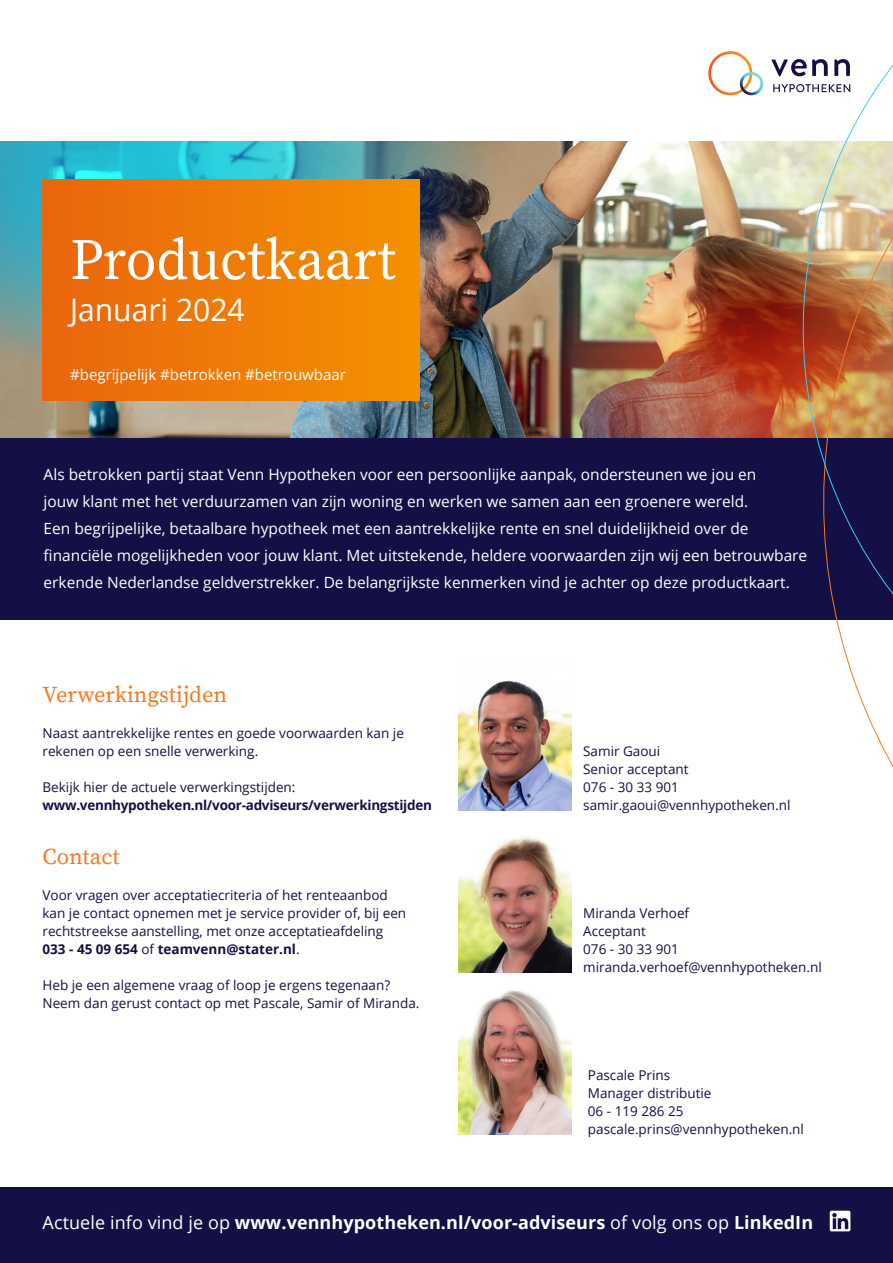
<style>
.page{position:relative;width:893px;height:1263px;background:#fff}
.page>*{position:absolute;margin:0;border:0;box-sizing:border-box;transform-origin:0 0}
.t1{font:58.2px "Source Serif Pro";color:#fff;scale:.96 1}
.t2{font:31.2px "Open Sans";color:#fff;scale:.96 1}
.t3{font:22.5px "Source Serif Pro";color:#f47921}
.t4{font:700 18px "Open Sans";letter-spacing:.005em;color:#fff}
.t5{font:15.45px/27px "Open Sans";color:#fff}
.t6{font:15px "Open Sans";color:#fff}
.t7{font:13.5px/18px "Open Sans";color:#141045}
.t8{font:700 13.5px "Open Sans";letter-spacing:-.02em;color:#141045}
.t9{font:700 13.5px "Open Sans";color:#141045}
.s1{font-weight:400}
</style>
<div class="page">
<img style="left:0;top:141px;width:747px;height:298px">
<img style="left:509px;top:248px;width:238px;height:191px">
<img style="left:0;top:141px;width:500px;height:232px">
<div style="left:43px;top:179px;width:377px;height:221px;background:linear-gradient(to right,#ea650d,#f39200)"></div>
<svg style="left:708px;top:51px;width:39px;height:44px"></svg>
<div style="left:0;top:439px;width:893px;height:181px;background:#141045"></div>
<img style="left:747px;top:59px;width:146px;height:708px">
<div style="left:0;top:1187px;width:893px;height:76px;background:#141045"></div>
<img style="left:458px;top:836px;width:113px;height:136px">
<svg style="left:830px;top:1211px;width:20px;height:20px"></svg>
<img style="left:458px;top:990px;width:113px;height:145px">
<img style="left:458px;top:680px;width:113px;height:130px">
<p class="t1" style="left:70px;top:226px;width:341px">Productkaart</p>
<p class="t2" style="left:70px;top:288px;width:183px">Januari 2024</p>
<p class="t6" style="left:70px;top:364px;width:277px">#begrijpelijk #betrokken #betrouwbaar</p>
<p class="t5" style="left:44px;top:460px;width:765px">Als betrokken partij staat Venn Hypotheken voor een persoonlijke aanpak, ondersteunen we jou en<br>jouw klant met het verduurzamen van zijn woning en werken we samen aan een groenere wereld.<br>Een begrijpelijke, betaalbare hypotheek met een aantrekkelijke rente en snel duidelijkheid over de financiële mogelijkheden voor jouw klant. Met uitstekende, heldere voorwaarden zijn wij een betrouwbare erkende Nederlandse geldverstrekker. De belangrijkste kenmerken vind je achter op deze productkaart.</p>
<p class="t3" style="left:43px;top:681px;width:186px">Verwerkingstijden</p>
<p class="t7" style="left:43px;top:724px;width:363px">Naast aantrekkelijke rentes en goede voorwaarden kan je rekenen op een snelle verwerking.</p>
<p class="t7" style="left:43px;top:778px;width:254px">Bekijk hier de actuele verwerkingstijden:</p>
<p class="t8" style="left:43px;top:796px;width:391px">www.vennhypotheken.nl/voor-adviseurs/verwerkingstijden</p>
<p class="t3" style="left:43px;top:843px;width:79px">Contact</p>
<p class="t7" style="left:43px;top:886px;width:365px">Voor vragen over acceptatiecriteria of het renteaanbod kan je contact opnemen met je service provider of, bij een rechtstreekse aanstelling, met onze acceptatieafdeling</p>
<p class="t9" style="left:43px;top:940px;width:259px">033 - 45 09 654 <span class="s1">of</span> teamvenn@stater.nl<span class="s1">.</span></p>
<p class="t7" style="left:43px;top:976px;width:349px">Heb je een algemene vraag of loop je ergens tegenaan?</p>
<p class="t7" style="left:43px;top:994px;width:378px">Neem dan gerust contact op met Pascale, Samir of Miranda.</p>
<p class="t7" style="left:583px;top:742px;width:79px">Samir Gaoui</p>
<p class="t7" style="left:583px;top:760px;width:107px">Senior acceptant</p>
<p class="t7" style="left:583px;top:778px;width:97px">076 - 30 33 901</p>
<p class="t7" style="left:583px;top:796px;width:209px">samir.gaoui@vennhypotheken.nl</p>
<p class="t7" style="left:583px;top:904px;width:107px">Miranda Verhoef</p>
<p class="t7" style="left:583px;top:922px;width:64px">Acceptant</p>
<p class="t7" style="left:583px;top:940px;width:97px">076 - 30 33 901</p>
<p class="t7" style="left:583px;top:958px;width:240px">miranda.verhoef@vennhypotheken.nl</p>
<p class="t7" style="left:588px;top:1066px;width:84px">Pascale Prins</p>
<p class="t7" style="left:588px;top:1084px;width:125px">Manager distributie</p>
<p class="t7" style="left:588px;top:1102px;width:97px">06 - 119 286 25</p>
<p class="t7" style="left:588px;top:1120px;width:218px">pascale.prins@vennhypotheken.nl</p>
<p class="t4" style="left:43px;top:1210px;width:772px"><span class="s1">Actuele info vind je op</span> www.vennhypotheken.nl/voor-adviseurs <span class="s1">of volg ons op</span> LinkedIn</p>
</div>
